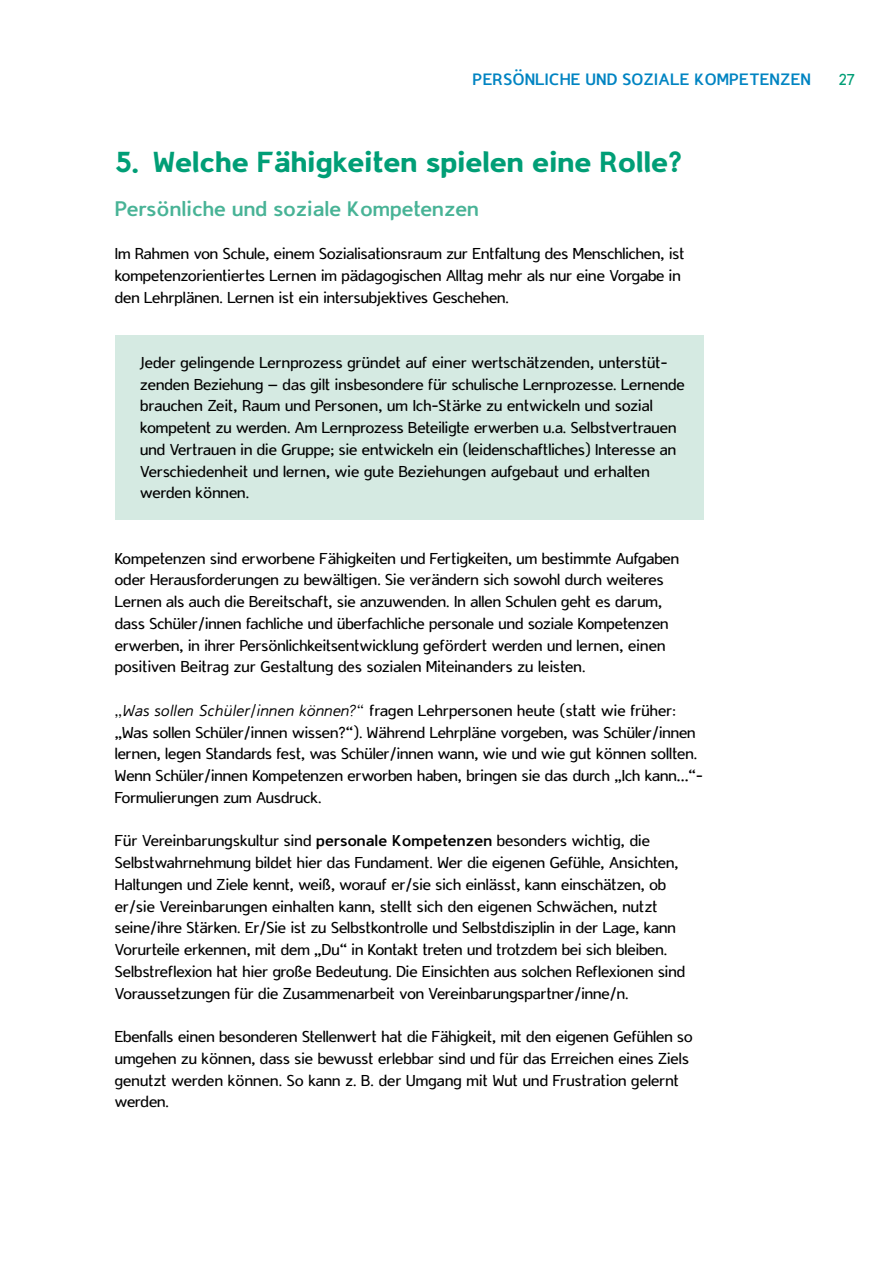
<style>
.page{position:relative;width:893px;height:1263px;background:#fff}
.page>*{position:absolute;margin:0;border:0;box-sizing:border-box;transform-origin:0 0}
.t1{font:900 33px "Domestos Sans";letter-spacing:.005em;color:#009e76}
.t2{font:700 24px "Domestos Sans";letter-spacing:.005em;color:#48b396}
.t3{font:700 18.75px "Domestos Sans";letter-spacing:.085em;color:#0084c2}
.t4{font:18px/21.8px "Domestos Sans";color:#000}
.t5{font:18px "Domestos Sans";color:#009e76}
.s1{font-weight:100;font-style:italic}
.s2{font-weight:700}
</style>
<div class="page">
<div style="left:115px;top:336px;width:588px;height:184px;background:#d5eae2"></div>
<p class="t3" style="left:473px;top:68px;width:340px">Persönliche und soziale Kompetenzen</p>
<p class="t5" style="left:839px;top:69px;width:17px">27</p>
<h1 class="t1" style="left:115px;top:142px;width:569px">5. Welche Fähigkeiten spielen eine Rolle?</h1>
<h2 class="t2" style="left:115px;top:194px;width:366px">Persönliche und soziale Kompetenzen</h2>
<p class="t4" style="left:115px;top:242px;width:571px">Im Rahmen von Schule, einem Sozialisationsraum zur Entfaltung des Menschlichen, ist kompetenzorientiertes Lernen im pädagogischen Alltag mehr als nur eine Vorgabe in den Lehrplänen. Lernen ist ein intersubjektives Geschehen.</p>
<p class="t4" style="left:140px;top:351px;width:546px">Jeder gelingende Lernprozess gründet auf einer wertschätzenden, unterstüt&shy;zenden Beziehung – das gilt insbesondere für schulische Lernprozesse. Lernende brauchen Zeit, Raum und Personen, um Ich-Stärke zu entwickeln und sozial kompetent zu werden. Am Lernprozess Beteiligte erwerben u.a. Selbstvertrauen und Vertrauen in die Gruppe; sie entwickeln ein (leidenschaftliches) Interesse an Verschiedenheit und lernen, wie gute Beziehungen aufgebaut und erhalten werden können.</p>
<p class="t4" style="left:115px;top:547px;width:566px">Kompetenzen sind erworbene Fähigkeiten und Fertigkeiten, um bestimmte Aufgaben oder Herausforderungen zu bewältigen. Sie verändern sich sowohl durch weiteres Lernen als auch die Bereitschaft, sie anzuwenden. In allen Schulen geht es darum, dass Schüler/innen fachliche und überfachliche personale und soziale Kompetenzen erwerben, in ihrer Persönlichkeitsentwicklung gefördert werden und lernen, einen positiven Beitrag zur Gestaltung des sozialen Miteinanders zu leisten.</p>
<p class="t4" style="left:115px;top:699px;width:589px"><span class="s1">„Was sollen Schüler/innen können?“</span> fragen Lehrpersonen heute (statt wie früher: „Was sollen Schüler/innen wissen?“). Während Lehrpläne vorgeben, was Schüler/innen lernen, legen Standards fest, was Schüler/innen wann, wie und wie gut können sollten.<br>Wenn Schüler/innen Kompetenzen erworben haben, bringen sie das durch „Ich kann…“- Formulierungen zum Ausdruck.</p>
<p class="t4" style="left:115px;top:829px;width:572px">Für Vereinbarungskultur sind <span class="s2">personale Kompetenzen</span> besonders wichtig, die Selbstwahrnehmung bildet hier das Fundament. Wer die eigenen Gefühle, Ansichten, Haltungen und Ziele kennt, weiß, worauf er/sie sich einlässt, kann einschätzen, ob er/sie Vereinbarungen einhalten kann, stellt sich den eigenen Schwächen, nutzt seine/ihre Stärken. Er/Sie ist zu Selbstkontrolle und Selbstdisziplin in der Lage, kann Vorurteile erkennen, mit dem „Du“ in Kontakt treten und trotzdem bei sich bleiben.<br>Selbstreflexion hat hier große Bedeutung. Die Einsichten aus solchen Reflexionen sind Voraussetzungen für die Zusammenarbeit von Vereinbarungspartner/inne/n.</p>
<p class="t4" style="left:115px;top:1025px;width:579px">Ebenfalls einen besonderen Stellenwert hat die Fähigkeit, mit den eigenen Gefühlen so umgehen zu können, dass sie bewusst erlebbar sind und für das Erreichen eines Ziels genutzt werden können. So kann z. B. der Umgang mit Wut und Frustration gelernt werden.</p>
</div>
